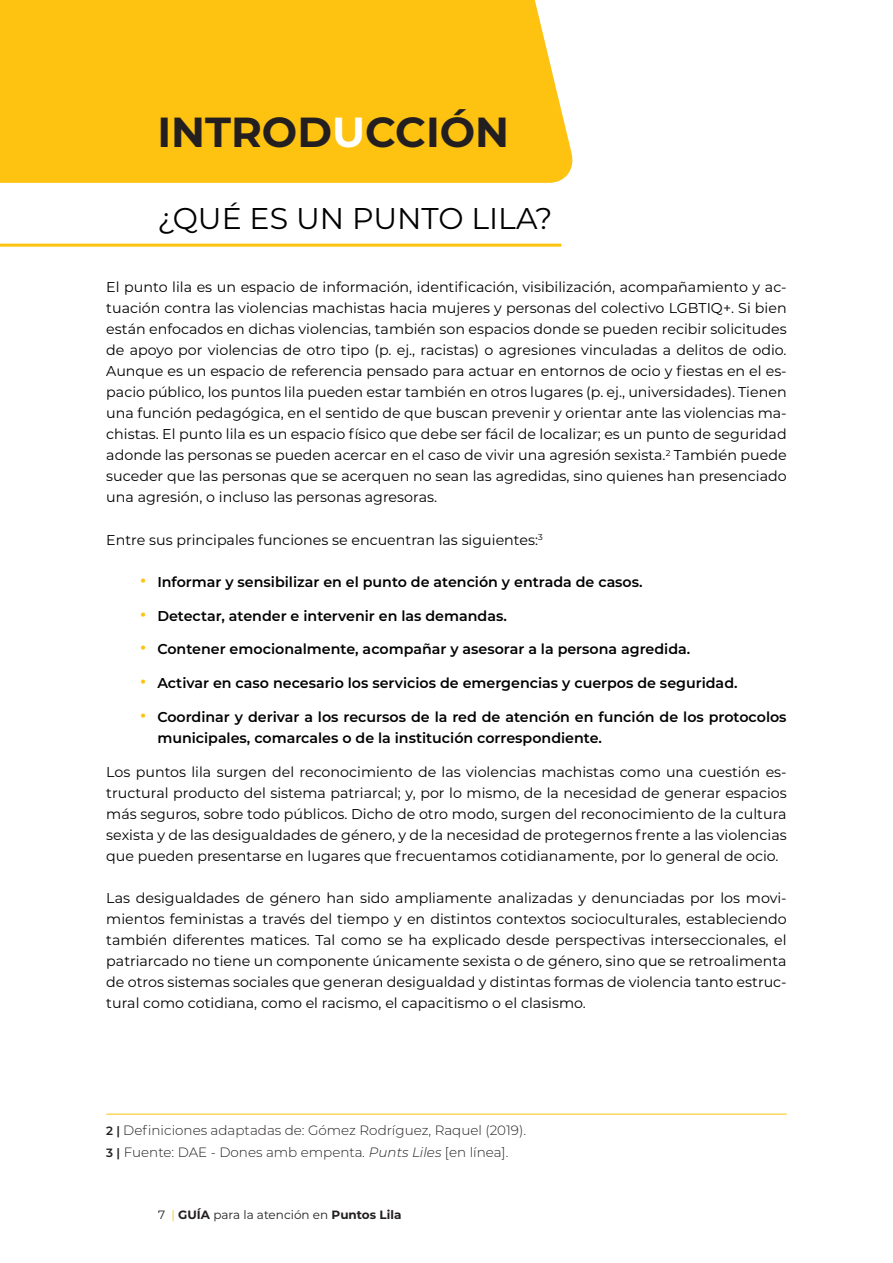
<style>
.page{position:relative;width:893px;height:1263px;background:#fff}
.page>*{position:absolute;margin:0;border:0;box-sizing:border-box;transform-origin:0 0}
.TITULO_1{font:700 42px "Montserrat";color:#231f20}
.TITULO_2{font:30px "Montserrat";color:#000}
.t1{font:14.25px/21px "Montserrat";color:#000;text-align:justify}
.t2{font:600 14.25px/21px "Montserrat";color:#000}
.PIE_DE_PAGINA{font:300 13.5px "Montserrat";color:#231f20}
.t3{font:12px "Montserrat";color:#231f20}
.s1{color:#fff}
.s2{font-weight:800;font-size:18px;color:#fec210}
.s3{font-weight:600;font-size:12px}
.s4{font-style:italic}
.s5{color:#fec210}
.s6{font-weight:700}
</style>
<div class="page">
<div style="left:0;top:0;width:573px;height:183px;background:#fec210"></div>
<hr style="left:106px;top:1114px;width:681px;height:1px;background:#fec210">
<hr style="left:0;top:244px;width:561px;height:3px;background:#fec210">
<p class="TITULO_1" style="left:157px;top:102px;width:353px">INTROD<span class="s1">U</span>CCIÓN</p>
<p class="TITULO_2" style="left:157px;top:198px;width:397px">¿QUÉ ES UN PUNTO LILA?</p>
<p class="t1" style="left:106px;top:276px;width:682px">El punto lila es un espacio de información, identificación, visibilización, acompañamiento y ac&shy;tuación contra las violencias machistas hacia mujeres y personas del colectivo LGBTIQ+. Si bien están enfocados en dichas violencias, también son espacios donde se pueden recibir solicitudes de apoyo por violencias de otro tipo (p. ej., racistas) o agresiones vinculadas a delitos de odio.<br>Aunque es un espacio de referencia pensado para actuar en entornos de ocio y fiestas en el es&shy;pacio público, los puntos lila pueden estar también en otros lugares (p. ej., universidades). Tienen una función pedagógica, en el sentido de que buscan prevenir y orientar ante las violencias ma&shy;chistas. El punto lila es un espacio físico que debe ser fácil de localizar; es un punto de seguridad adonde las personas se pueden acercar en el caso de vivir una agresión sexista.<sup>2</sup> También puede suceder que las personas que se acerquen no sean las agredidas, sino quienes han presenciado una agresión, o incluso las personas agresoras.</p>
<p class="t1" style="left:106px;top:529px;width:438px">Entre sus principales funciones se encuentran las siguientes:<sup>3</sup></p>
<p class="t2" style="left:140px;top:571px;width:504px"><span class="s2">∙</span> Informar y sensibilizar en el punto de atención y entrada de casos.</p>
<p class="t2" style="left:140px;top:604px;width:368px"><span class="s2">∙</span> Detectar, atender e intervenir en las demandas.</p>
<p class="t2" style="left:140px;top:638px;width:551px"><span class="s2">∙</span> Contener emocionalmente, acompañar y asesorar a la persona agredida.</p>
<p class="t2" style="left:140px;top:672px;width:599px"><span class="s2">∙</span> Activar en caso necesario los servicios de emergencias y cuerpos de seguridad.</p>
<p class="t2" style="left:157px;top:706px;width:631px;text-indent:-17px"><span class="s2">∙</span> Coordinar y derivar a los recursos de la red de atención en función de los protocolos municipales, comarcales o de la institución correspondiente.</p>
<p class="t1" style="left:106px;top:761px;width:682px">Los puntos lila surgen del reconocimiento de las violencias machistas como una cuestión es&shy;tructural producto del sistema patriarcal; y, por lo mismo, de la necesidad de generar espacios más seguros, sobre todo públicos. Dicho de otro modo, surgen del reconocimiento de la cultura sexista y de las desigualdades de género, y de la necesidad de protegernos frente a las violencias que pueden presentarse en lugares que frecuentamos cotidianamente, por lo general de ocio.</p>
<p class="t1" style="left:106px;top:887px;width:682px">Las desigualdades de género han sido ampliamente analizadas y denunciadas por los movi&shy;mientos feministas a través del tiempo y en distintos contextos socioculturales, estableciendo también diferentes matices. Tal como se ha explicado desde perspectivas interseccionales, el patriarcado no tiene un componente únicamente sexista o de género, sino que se retroalimenta de otros sistemas sociales que generan desigualdad y distintas formas de violencia tanto estruc&shy;tural como cotidiana, como el racismo, el capacitismo o el clasismo.</p>
<p class="PIE_DE_PAGINA" style="left:106px;top:1121px;width:422px"><span class="s3">2 |</span> Definiciones adaptadas de: Gómez Rodríguez, Raquel (2019).</p>
<p class="PIE_DE_PAGINA" style="left:106px;top:1143px;width:404px"><span class="s3">3 |</span> Fuente: DAE - Dones amb empenta<span class="s4">. Punts Liles</span> [en línea].</p>
<p class="t3" style="left:158px;top:1207px;width:245px">7 <span class="s5">|</span> <span class="s6">GUÍA</span> para la atención en <span class="s6">Puntos Lila</span></p>
</div>
